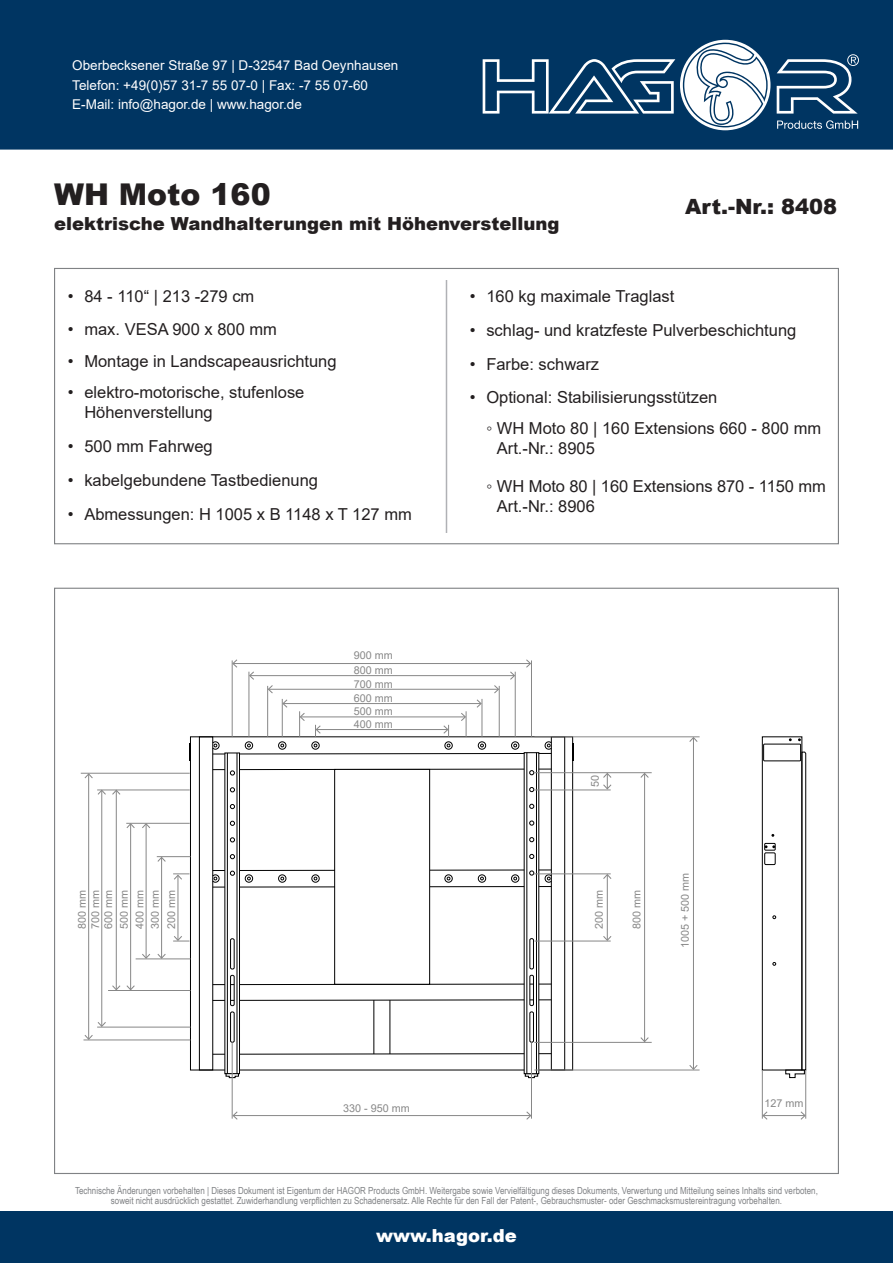
<style>
.page{position:relative;width:893px;height:1263px;background:#fff}
.page>*{position:absolute;margin:0;border:0;box-sizing:border-box;transform-origin:0 0}
.t1{font:900 30px "Arial";color:#231f20}
.t2{font:900 21px "Arial";color:#231f20}
.t3{font:900 18px "Arial";color:#231f20}
.t4{font:900 18px "Arial";color:#fff}
.t5{font:16.5px/19.5px "Arial";color:#231f20}
.t6{font:13.5px/19.5px "Arial";color:#fff}
.t7{font:10.8px/13.5px "Arial";color:#878787;text-align:justify}
.t8{font:9.75px/10.5px "Arial Narrow";color:#808285;text-align:center}
</style>
<div class="page">
<div style="left:0;top:1212px;width:893px;height:51px;background:#003562"></div>
<div style="left:0;top:0;width:893px;height:150px;background:#003562"></div>
<svg style="left:777px;top:54px;width:82px;height:60px;background:#365f83"></svg>
<svg style="left:777px;top:120px;width:81px;height:9px"></svg>
<svg style="left:483px;top:40px;width:287px;height:90px"></svg>
<div style="left:199px;top:736px;width:14px;height:334px;border:1px solid #000"></div>
<div style="left:551px;top:736px;width:14px;height:334px;border:1px solid #000"></div>
<svg style="left:190px;top:743px;width:1px;height:18px"></svg>
<svg style="left:573px;top:743px;width:1px;height:18px"></svg>
<svg style="left:772px;top:915px;width:4px;height:4px"></svg>
<svg style="left:772px;top:962px;width:4px;height:4px"></svg>
<div style="left:762px;top:736px;width:40px;height:334px;border:1px solid #000"></div>
<svg style="left:785px;top:751px;width:21px;height:327px"></svg>
<div style="left:763px;top:744px;width:38px;height:17px;border:1px solid #000"></div>
<div style="left:764px;top:843px;width:11px;height:7px;border:1px solid #000"></div>
<div style="left:764px;top:852px;width:11px;height:13px;border:1px solid #000"></div>
<hr style="left:232px;top:1042px;width:1px;height:77px;background:#878787">
<hr style="left:531px;top:1042px;width:1px;height:77px;background:#878787">
<hr style="left:762px;top:1070px;width:1px;height:49px;background:#878787">
<hr style="left:805px;top:1070px;width:1px;height:49px;background:#878787">
<hr style="left:534px;top:873px;width:77px;height:1px;background:#878787">
<hr style="left:534px;top:941px;width:77px;height:1px;background:#878787">
<hr style="left:607px;top:875px;width:1px;height:65px;background:#878787">
<svg style="left:603px;top:936px;width:8px;height:5px"></svg>
<svg style="left:603px;top:874px;width:8px;height:5px"></svg>
<hr style="left:644px;top:774px;width:1px;height:267px;background:#878787">
<svg style="left:640px;top:1037px;width:9px;height:5px"></svg>
<svg style="left:640px;top:773px;width:9px;height:5px"></svg>
<hr style="left:693px;top:738px;width:1px;height:331px;background:#878787">
<svg style="left:689px;top:1065px;width:9px;height:5px"></svg>
<svg style="left:689px;top:737px;width:9px;height:5px"></svg>
<hr style="left:234px;top:1115px;width:296px;height:1px;background:#878787">
<svg style="left:232px;top:1111px;width:6px;height:9px"></svg>
<svg style="left:526px;top:1111px;width:5px;height:9px"></svg>
<hr style="left:763px;top:1115px;width:42px;height:1px;background:#878787">
<svg style="left:762px;top:1111px;width:5px;height:9px"></svg>
<svg style="left:801px;top:1111px;width:5px;height:9px"></svg>
<hr style="left:531px;top:660px;width:1px;height:77px;background:#878787">
<hr style="left:232px;top:660px;width:1px;height:77px;background:#878787">
<hr style="left:249px;top:672px;width:1px;height:65px;background:#878787">
<hr style="left:267px;top:686px;width:1px;height:51px;background:#878787">
<hr style="left:499px;top:686px;width:1px;height:51px;background:#878787">
<hr style="left:515px;top:672px;width:1px;height:65px;background:#878787">
<hr style="left:233px;top:663px;width:297px;height:1px;background:#878787">
<svg style="left:526px;top:659px;width:5px;height:9px"></svg>
<svg style="left:232px;top:659px;width:5px;height:9px"></svg>
<hr style="left:250px;top:675px;width:264px;height:1px;background:#878787">
<svg style="left:510px;top:671px;width:5px;height:9px"></svg>
<svg style="left:249px;top:671px;width:5px;height:9px"></svg>
<hr style="left:269px;top:689px;width:229px;height:1px;background:#878787">
<svg style="left:494px;top:685px;width:5px;height:8px"></svg>
<svg style="left:268px;top:685px;width:5px;height:8px"></svg>
<svg style="left:212px;top:699px;width:340px;height:379px"></svg>
<hr style="left:178px;top:875px;width:1px;height:65px;background:#878787">
<svg style="left:173px;top:874px;width:17px;height:6px"></svg>
<svg style="left:173px;top:936px;width:17px;height:6px"></svg>
<hr style="left:157px;top:856px;width:33px;height:1px;background:#878787">
<hr style="left:136px;top:958px;width:54px;height:1px;background:#878787">
<hr style="left:108px;top:990px;width:82px;height:1px;background:#878787">
<hr style="left:97px;top:1027px;width:93px;height:1px;background:#878787">
<hr style="left:84px;top:1040px;width:106px;height:1px;background:#878787">
<hr style="left:161px;top:858px;width:1px;height:100px;background:#878787">
<svg style="left:157px;top:857px;width:9px;height:5px"></svg>
<svg style="left:157px;top:954px;width:9px;height:5px"></svg>
<hr style="left:126px;top:823px;width:64px;height:1px;background:#878787">
<hr style="left:97px;top:790px;width:93px;height:1px;background:#878787">
<hr style="left:81px;top:773px;width:109px;height:1px;background:#878787">
<hr style="left:146px;top:824px;width:1px;height:134px;background:#878787">
<svg style="left:142px;top:823px;width:8px;height:5px"></svg>
<svg style="left:142px;top:954px;width:8px;height:5px"></svg>
<hr style="left:130px;top:824px;width:1px;height:165px;background:#878787">
<svg style="left:126px;top:823px;width:9px;height:5px"></svg>
<svg style="left:126px;top:985px;width:9px;height:5px"></svg>
<hr style="left:116px;top:791px;width:1px;height:198px;background:#878787">
<svg style="left:112px;top:789px;width:8px;height:6px"></svg>
<svg style="left:112px;top:985px;width:8px;height:5px"></svg>
<hr style="left:101px;top:791px;width:1px;height:235px;background:#878787">
<svg style="left:98px;top:789px;width:8px;height:6px"></svg>
<svg style="left:98px;top:1022px;width:8px;height:5px"></svg>
<hr style="left:88px;top:774px;width:1px;height:265px;background:#878787">
<svg style="left:85px;top:773px;width:8px;height:5px"></svg>
<svg style="left:85px;top:1035px;width:8px;height:5px"></svg>
<hr style="left:534px;top:772px;width:118px;height:1px;background:#878787">
<hr style="left:534px;top:1042px;width:118px;height:1px;background:#878787">
<hr style="left:534px;top:1070px;width:166px;height:1px;background:#878787">
<hr style="left:534px;top:736px;width:166px;height:1px;background:#878787">
<hr style="left:534px;top:790px;width:77px;height:1px;background:#878787">
<svg style="left:603px;top:773px;width:8px;height:16px"></svg>
<hr style="left:446px;top:280px;width:1px;height:253px;background:#b0b1b5">
<p class="t6" style="left:72px;top:56px;width:328px">Oberbecksener Straße 97 | D-32547 Bad Oeynhausen<br>Telefon: +49(0)57 31-7 55 07-0 | Fax: -7 55 07-60<br>E-Mail: info@hagor.de | www.hagor.de</p>
<h1 class="t1" style="left:54px;top:172px;width:218px">WH Moto 160</h1>
<p class="t3" style="left:54px;top:211px;width:507px">elektrische Wandhalterungen mit Höhenverstellung</p>
<p class="t2" style="left:685px;top:191px;width:154px">Art.-Nr.: 8408</p>
<p class="t5" style="left:68px;top:287px;width:188px">• 84 - 110“ | 213 -279 cm</p>
<p class="t5" style="left:68px;top:319px;width:211px">• max. VESA 900 x 800 mm</p>
<p class="t5" style="left:68px;top:352px;width:270px">• Montage in Landscapeausrichtung</p>
<p class="t5" style="left:84px;top:383px;width:222px;text-indent:-16px">• elektro-motorische, stufenlose<br>Höhenverstellung</p>
<p class="t5" style="left:68px;top:436px;width:146px">• 500 mm Fahrweg</p>
<p class="t5" style="left:68px;top:470px;width:252px">• kabelgebundene Tastbedienung</p>
<p class="t5" style="left:68px;top:504px;width:345px">• Abmessungen: H 1005 x B 1148 x T 127 mm</p>
<p class="t7" style="left:354px;top:648px;width:41px;line-height:15px">900 mm<br>800 mm</p>
<p class="t7" style="left:354px;top:677px;width:41px">700 mm 600 mm 500 mm 400 mm</p>
<p class="t5" style="left:470px;top:287px;width:206px">• 160 kg maximale Traglast</p>
<p class="t5" style="left:470px;top:321px;width:328px">• schlag- und kratzfeste Pulverbeschichtung</p>
<p class="t5" style="left:470px;top:355px;width:131px">• Farbe: schwarz</p>
<p class="t5" style="left:486px;top:382px;width:336px;line-height:31px;text-indent:-16px">• Optional: Stabilisierungsstützen<br>◦ WH Moto 80 | 160 Extensions 660 - 800 mm</p>
<p class="t5" style="left:497px;top:438px;width:100px">Art.-Nr.: 8905</p>
<p class="t5" style="left:497px;top:477px;width:331px;text-indent:-10px">◦ WH Moto 80 | 160 Extensions 870 - 1150 mm<br>Art.-Nr.: 8906</p>
<p class="t7" style="left:588px;top:787px;width:14px;rotate:-90deg">50</p>
<p class="t7" style="left:76px;top:929px;width:41px;rotate:-90deg">800 mm 700 mm 600 mm</p>
<p class="t7" style="left:116px;top:929px;width:41px;line-height:15.8px;rotate:-90deg">500 mm 400 mm 300 mm 200 mm</p>
<p class="t7" style="left:592px;top:929px;width:41px;rotate:-90deg">200 mm</p>
<p class="t7" style="left:630px;top:929px;width:41px;rotate:-90deg">800 mm</p>
<p class="t7" style="left:678px;top:948px;width:77px;rotate:-90deg">1005 + 500 mm</p>
<p class="t7" style="left:343px;top:1101px;width:68px">330 - 950 mm</p>
<p class="t7" style="left:764px;top:1097px;width:41px">127 mm</p>
<p class="t8" style="left:75px;top:1184px;width:744px">Technische Änderungen vorbehalten | Dieses Dokument ist Eigentum der HAGOR Products GmbH. Weitergabe sowie Vervielfältigung dieses Dokuments, Verwertung und Mitteilung seines Inhalts sind verboten, soweit nicht ausdrücklich gestattet. Zuwiderhandlung verpflichten zu Schadenersatz. Alle Rechte für den Fall der Patent-, Gebrauchsmuster- oder Geschmacksmustereintragung vorbehalten.</p>
<p class="t4" style="left:376px;top:1222px;width:142px">www.hagor.de</p>
</div>
